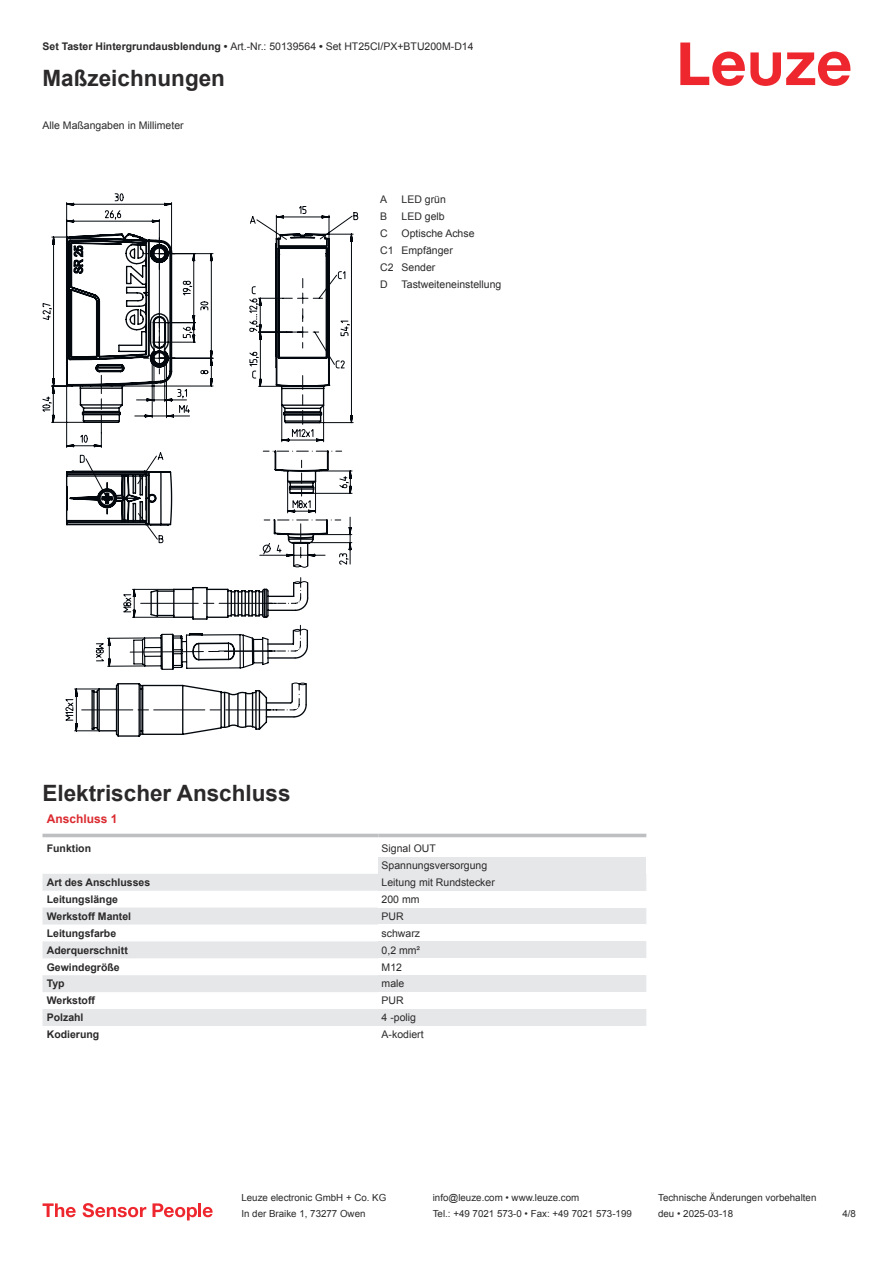
<style>
.page{position:relative;width:893px;height:1263px;background:#fff}
.page>*{position:absolute;margin:0;border:0;box-sizing:border-box;transform-origin:0 0}
.t1{font:700 22.5px "Arial";color:#2b292a}
.t2{font:700 12px "Arial";color:#db2a30}
.t3{font:10.5px/17px "Arial";color:#2b292a}
.t4{font:700 10.5px "Arial";color:#2b292a}
.t5{font:9.75px "Arial";color:#2b292a}
.s1{font-weight:700}
</style>
<div class="page">
<svg style="left:680px;top:43px;width:170px;height:43px"></svg>
<svg style="left:43px;top:833px;width:603px;height:5px"></svg>
<svg style="left:43px;top:874px;width:335px;height:152px;fill:#e6e7e9"></svg>
<hr style="left:43px;top:834px;width:335px;height:3px;background:#bdbfc1">
<hr style="left:378px;top:834px;width:268px;height:3px;background:#bdbfc1">
<div style="left:378px;top:857px;width:268px;height:17px;background:#e6e7e9"></div>
<div style="left:378px;top:874px;width:268px;height:17px;background:#e6e7e9"></div>
<div style="left:378px;top:907px;width:268px;height:17px;background:#e6e7e9"></div>
<div style="left:378px;top:941px;width:268px;height:17px;background:#e6e7e9"></div>
<div style="left:378px;top:975px;width:268px;height:17px;background:#e6e7e9"></div>
<div style="left:378px;top:1009px;width:268px;height:17px;background:#e6e7e9"></div>
<svg style="left:43px;top:1203px;width:33px;height:14px"></svg>
<svg style="left:83px;top:1203px;width:63px;height:14px"></svg>
<svg style="left:153px;top:1203px;width:44px;height:17px"></svg>
<hr style="left:198px;top:1203px;width:3px;height:14px;background:#ed272d">
<svg style="left:203px;top:1207px;width:10px;height:10px"></svg>
<svg style="left:43px;top:193px;width:315px;height:538px"></svg>
<svg style="left:133px;top:295px;width:136px;height:442px"></svg>
<svg style="left:95px;top:625px;width:214px;height:45px"></svg>
<p class="t3" style="left:43px;top:39px;width:433px"><span class="s1">Set Taster Hintergrundausblendung •</span> Art.-Nr.: 50139564 <span class="s1">•</span> Set HT25CI/PX+BTU200M-D14</p>
<h1 class="t1" style="left:43px;top:70px;width:184px">Maßzeichnungen</h1>
<p class="t3" style="left:43px;top:117px;width:143px">Alle Maßangaben in Millimeter</p>
<p class="t3" style="left:380px;top:192px;width:9px">A</p>
<p class="t3" style="left:402px;top:192px;width:46px">LED grün</p>
<p class="t3" style="left:380px;top:209px;width:9px">B</p>
<p class="t3" style="left:402px;top:209px;width:45px">LED gelb</p>
<p class="t3" style="left:380px;top:226px;width:9px">C</p>
<p class="t3" style="left:380px;top:226px;width:96px;text-indent:21px">Optische Achse<br>C1 Empfänger<br>C2 Sender<br>D</p>
<p class="t3" style="left:402px;top:277px;width:101px">Tastweiteneinstellung</p>
<h1 class="t1" style="left:43px;top:784px;width:250px">Elektrischer Anschluss</h1>
<p class="t2" style="left:47px;top:814px;width:72px">Anschluss 1</p>
<p class="t4" style="left:47px;top:844px;width:46px">Funktion</p>
<p class="t3" style="left:382px;top:841px;width:107px">Signal OUT<br>Spannungsversorgung</p>
<p class="t4" style="left:47px;top:878px;width:105px">Art des Anschlusses</p>
<p class="t3" style="left:382px;top:875px;width:115px">Leitung mit Rundstecker</p>
<p class="t4" style="left:47px;top:895px;width:73px">Leitungslänge</p>
<p class="t3" style="left:382px;top:892px;width:39px">200 mm</p>
<p class="t4" style="left:47px;top:912px;width:86px">Werkstoff Mantel</p>
<p class="t3" style="left:382px;top:908px;width:24px">PUR</p>
<p class="t4" style="left:47px;top:929px;width:71px">Leitungsfarbe</p>
<p class="t3" style="left:382px;top:925px;width:40px">schwarz</p>
<p class="t4" style="left:47px;top:946px;width:83px">Aderquerschnitt</p>
<p class="t3" style="left:382px;top:942px;width:40px">0,2 mm²</p>
<p class="t4" style="left:47px;top:963px;width:74px">Gewindegröße</p>
<p class="t3" style="left:382px;top:959px;width:22px">M12</p>
<p class="t4" style="left:47px;top:980px;width:19px">Typ</p>
<p class="t3" style="left:382px;top:976px;width:24px">male</p>
<p class="t4" style="left:47px;top:997px;width:50px">Werkstoff</p>
<p class="t3" style="left:382px;top:993px;width:24px">PUR</p>
<p class="t4" style="left:47px;top:1013px;width:38px">Polzahl</p>
<p class="t3" style="left:382px;top:1010px;width:36px">4 -polig</p>
<p class="t4" style="left:47px;top:1030px;width:54px">Kodierung</p>
<p class="t3" style="left:382px;top:1027px;width:44px">A-kodiert</p>
<p class="t5" style="left:241px;top:1194px;width:146px">Leuze electronic GmbH + Co. KG</p>
<p class="t5" style="left:433px;top:1194px;width:148px">info@leuze.com • www.leuze.com</p>
<p class="t5" style="left:658px;top:1194px;width:160px">Technische Änderungen vorbehalten</p>
<p class="t5" style="left:241px;top:1210px;width:126px">In der Braike 1, 73277 Owen</p>
<p class="t5" style="left:433px;top:1210px;width:201px">Tel.: +49 7021 573-0 • Fax: +49 7021 573-199</p>
<p class="t5" style="left:658px;top:1210px;width:76px">deu • 2025-03-18</p>
<p class="t5" style="left:842px;top:1210px;width:15px">4 /8</p>
</div>
